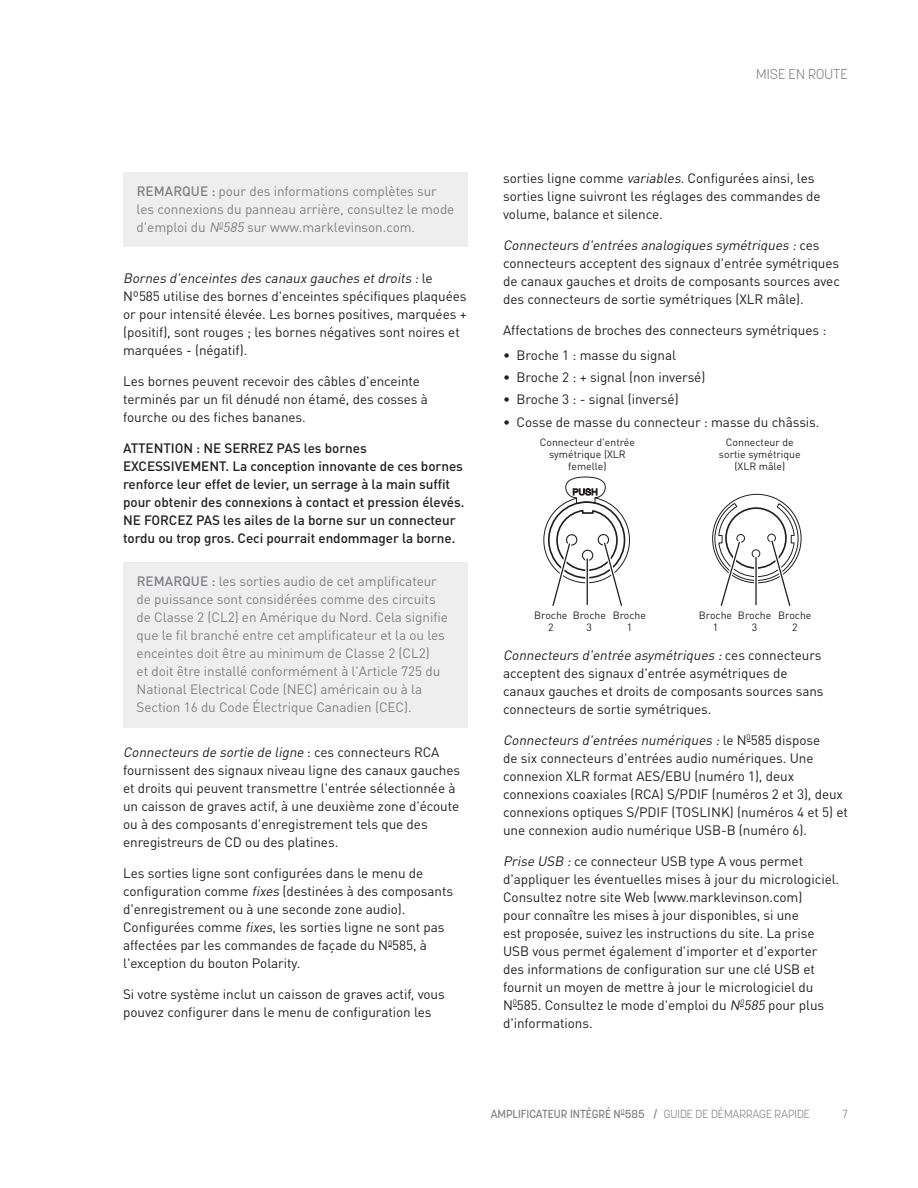
<style>
.page{position:relative;width:918px;height:1188px;background:#fff}
.page>*{position:absolute;margin:0;border:0;box-sizing:border-box;transform-origin:0 0}
.t1{font:300 14.25px "Korolev";color:#808285}
.body{font:13.5px/18px "DINOT";letter-spacing:-.005em;color:#231f20}
.t2{font:13.5px/18px "DINOT";letter-spacing:-.005em;color:#808285}
.body-2{font:500 13.5px/18px "DINOT";letter-spacing:-.005em;color:#231f20}
.bullets{font:13.5px "DINOT";letter-spacing:-.005em;color:#231f20}
.t3{font:500 11.7px "Korolev";color:#808285}
.t4{font:300 11.7px "Korolev";color:#808285}
.t5{font:10.5px/12px "DINOT";color:#231f20;text-align:center}
.s1{font-weight:500}
.s2{font-style:italic}
.s3{font-weight:300}
</style>
<div class="page">
<div style="left:123px;top:173px;width:345px;height:74px;background:#eeeeef"></div>
<div style="left:123px;top:562px;width:345px;height:166px;background:#eeeeef"></div>
<svg style="left:543px;top:477px;width:256px;height:129px"></svg>
<p class="t1" style="left:756px;top:65px;width:93px">MISE EN ROUTE</p>
<p class="t2" style="left:137px;top:182px;width:319px"><span class="s1">Remarque :</span> pour des informations complètes sur les connexions du panneau arrière, consultez le mode d'emploi du <span class="s2">N</span><sup>0</sup><span class="s2">585</span> sur www.marklevinson.com.</p>
<p class="body" style="left:123px;top:269px;width:345px"><span class="s2">Bornes d'enceintes des canaux gauches etdroits :</span>l e Nº585 utilise des bornes d'enceintes spécifiques plaquées or pour intensité élevée. Les bornes positives, marquées + (positif), sont rouges ; les bornes négatives sont noires et marquées - (négatif).</p>
<p class="body" style="left:123px;top:372px;width:306px">Les bornes peuvent recevoir des câbles d'enceinte terminés par un fil dénudé non étamé, des cosses à fourche ou des fiches bananes.</p>
<p class="body-2" style="left:123px;top:438px;width:8px">ATTENTION</p>
<p class="body-2" style="left:196px;top:438px;width:172px">: NE SE RREZ PAS les bornes</p>
<p class="body-2" style="left:123px;top:456px;width:9px">EXCESSIVEMENT</p>
<p class="body-2" style="left:123px;top:456px;width:343px;text-indent:102px">. La conception innovante de ces bornes renforce leur effet de levier, un serrage à la main suffit pour obtenir des connexions à contact et pression élevés.<br>NE FO RCEZ PAS les ailes de la borne sur un connecteur tordu ou trop gros. Ceci pourrait endommager la borne.</p>
<p class="t2" style="left:137px;top:572px;width:313px"><span class="s1">Remarque :</span> les sorties audio de cet amplificateur de puissance sont considérées comme des circuits de Classe 2 (CL2) en Amérique du Nord. Cela signifie que le fil branché entre cet amplificateur et la ou les enceintes doit être au minimum de Classe 2 (CL2)<br>et doit être installé conformément à l'Article 725 du National Electrical Code (NEC) américain ou à la Section 16 du Code Électrique Canadien (CEC).</p>
<p class="body" style="left:123px;top:743px;width:339px"><span class="s2">Connecteurs de sortie de ligne</span> : ce s co n n e ct e u rs R CA fournissent des signaux niveau ligne des canaux gauches et droits qui peuvent transmettre l'entrée sélectionnée à un caisson de graves actif, à une deuxième zone d'écoute ou à des composants d'enregistrement tels que des enregistreurs de CD ou des platines.</p>
<p class="body" style="left:123px;top:864px;width:332px">Les sorties ligne sont configurées dans le menu de configuration comme <span class="s2">fixes</span> (destinées à des composants d'enregistrement ou à une seconde zone audio).<br>Configurées comme <span class="s2">fixes</span>, les sorties ligne ne sont pas affectées par les commandes de façade du N<sup>0</sup>585, à l'exception du bouton Polarity.</p>
<p class="body" style="left:123px;top:985px;width:323px">Si votre système inclut un caisson de graves actif, vous pouvez configurer dans le menu de configuration les</p>
<p class="body" style="left:503px;top:169px;width:319px">sorties ligne comme <span class="s2">variables</span>. Configurées ainsi, les sorties ligne suivront les réglages des commandes de volume, balance et silence.</p>
<p class="body" style="left:503px;top:236px;width:338px"><span class="s2">Connecteurs d'entrées analogiques symétriques :</span>c e s connecteurs acceptent des signaux d'entrée symétriques de canaux gauches et droits de composants sources avec des connecteurs de sortie symétriques (XLR mâle).</p>
<p class="body" style="left:503px;top:321px;width:325px">Affectations de broches des connecteurs symétriques :</p>
<p class="bullets" style="left:503px;top:346px;width:174px">• Broche 1 : masse du signal</p>
<p class="bullets" style="left:503px;top:369px;width:204px">• Broche 2 : + signal (non inversé)</p>
<p class="bullets" style="left:503px;top:391px;width:177px">• Broche 3 : - signal (inversé)</p>
<p class="bullets" style="left:503px;top:413px;width:318px">• Cosse de masse du connecteur : masse du châssis.</p>
<p class="t5" style="left:540px;top:436px;width:97px">Connecteur d'entrée symétrique (XLR femelle)</p>
<p class="t5" style="left:719px;top:436px;width:83px">Connecteur de sortie symétrique (XLR mâle)</p>
<p class="t5" style="left:534px;top:609px;width:35px">Broche<br>2</p>
<p class="t5" style="left:778px;top:609px;width:35px">Broche<br>2</p>
<p class="t5" style="left:573px;top:609px;width:35px">Broche<br>3</p>
<p class="t5" style="left:738px;top:609px;width:35px">Broche<br>3</p>
<p class="t5" style="left:613px;top:609px;width:35px">Broche<br>1</p>
<p class="t5" style="left:699px;top:609px;width:35px">Broche<br>1</p>
<p class="body" style="left:503px;top:646px;width:322px"><span class="s2">Connecteurs d'entrée asymétriques :</span>c e s c o n n e ct e u rs acceptent des signaux d'entrée asymétriques de canaux gauches et droits de composants sources sans connecteurs de sortie symétriques.</p>
<p class="body" style="left:503px;top:731px;width:341px"><span class="s2">Connecteurs d'entrées numériques :</span>le N <sup>0</sup> 5 8 5 d i s p o s e<br>de six connecteurs d'entrées audio numériques. Une connexion XLR format AES/EBU (numéro 1), deux connexions coaxiales (RCA) S/PDIF (numéros 2 et 3), deux connexions optiques S/PDIF (Toslin</p>
<p class="body" style="left:503px;top:803px;width:346px;text-indent:218px">k) (numéros 4 et 5) et une connexion audio numérique USB-B (numéro 6).</p>
<p class="body" style="left:503px;top:852px;width:338px"><span class="s2">Prise USB:</span>ce connecteur USB type A vous permet d'appliquer les éventuelles mises à jour du micrologiciel.<br>Consultez notre site Web (www.marklevinson.com)<br>pour connaître les mises à jour disponibles, si une<br>est proposée, suivez les instructions du site. La prise USB vous permet également d'importer et d'exporter des informations de configuration sur une clé USB et fournit un moyen de mettre à jour le micrologiciel du N<sup>0</sup>585. Consultez le mode d'emploi du <span class="s2">N</span><sup>0</sup><span class="s2">585</span> pour plus d'informations.</p>
<p class="t3" style="left:491px;top:1106px;width:321px">AMPLIFICATEUR INTÉGRÉ N <sup>0</sup>585 / <span class="s3">GUIDE DE DÉMARRAGE RAPIDE</span></p>
<p class="t4" style="left:842px;top:1106px;width:7px">7</p>
</div>
